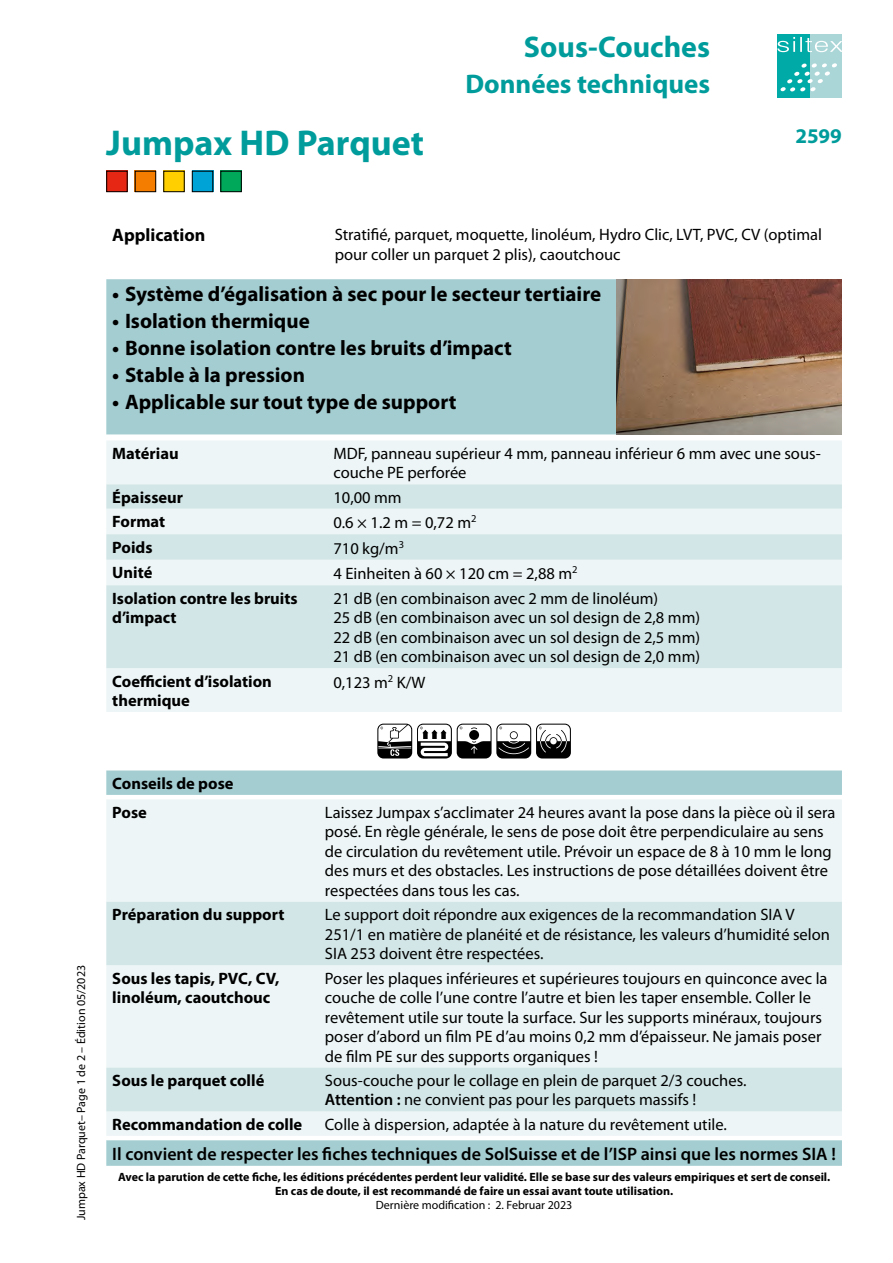
<style>
.page{position:relative;width:893px;height:1263px;background:#fff}
.page>*{position:absolute;margin:0;border:0;box-sizing:border-box;transform-origin:0 0}
.t1{font:700 36px "Myriad Pro";color:#009c9c}
.t2{font:700 30px "Myriad Pro";color:#009c9c}
.t3{font:700 27px "Myriad Pro";color:#009c9c}
.t4{font:700 21px "Myriad Pro";color:#000}
.t5{font:700 21px "Myriad Pro";color:#009c9c}
.t6{font:600 18px "Myriad Pro";color:#000}
.t7{font:700 18px "Myriad Pro";color:#000}
.t8{font:16.5px/19.5px "Myriad Pro";color:#000}
.t9{font:700 16.5px/19.5px "Myriad Pro";color:#000}
.t10{font:700 12px/14.2px "Myriad Pro";color:#000;text-align:center}
.t11{font:12px "Myriad Pro";color:#000}
.s1{font-weight:600}
</style>
<div class="page">
<div style="left:778px;top:34px;width:33px;height:64px;background:#00aba7"></div>
<div style="left:811px;top:34px;width:31px;height:64px;background:#aad6d8"></div>
<svg style="left:778px;top:37px;width:64px;height:15px"></svg>
<svg style="left:780px;top:63px;width:57px;height:28px"></svg>
<div style="left:106px;top:279px;width:511px;height:155px;background:#a4cdd1"></div>
<img style="left:617px;top:279px;width:225px;height:155px">
<div style="left:106px;top:441px;width:736px;height:271px;background:#edf5f6"></div>
<svg style="left:106px;top:484px;width:736px;height:184px;background:#daeaeb"></svg>
<svg style="left:377px;top:724px;width:194px;height:34px"></svg>
<svg style="left:106px;top:770px;width:736px;height:396px;background:#b2d4d8"></svg>
<div style="left:106px;top:799px;width:736px;height:337px;background:#edf5f6"></div>
<svg style="left:106px;top:902px;width:736px;height:209px;background:#dfedee"></svg>
<div style="left:106px;top:171px;width:22px;height:21px;background:#e52714"></div>
<div style="left:106px;top:171px;width:22px;height:21px;border:1px solid #000"></div>
<div style="left:135px;top:171px;width:21px;height:21px;background:#f47d00"></div>
<div style="left:135px;top:171px;width:21px;height:21px;border:1px solid #000"></div>
<div style="left:163px;top:171px;width:22px;height:21px;background:#ffcf00"></div>
<div style="left:163px;top:171px;width:22px;height:21px;border:1px solid #000"></div>
<div style="left:192px;top:171px;width:21px;height:21px;background:#00a3d5"></div>
<div style="left:192px;top:171px;width:21px;height:21px;border:1px solid #000"></div>
<div style="left:220px;top:171px;width:22px;height:21px;background:#00a85a"></div>
<div style="left:220px;top:171px;width:22px;height:21px;border:1px solid #000"></div>
<h2 class="t2" style="left:524px;top:27px;width:188px">Sous-Couches</h2>
<h3 class="t3" style="left:465px;top:66px;width:246px">Données techniques</h3>
<h1 class="t1" style="left:106px;top:119px;width:319px">Jumpax HD Parquet</h1>
<p class="t5" style="left:795px;top:123px;width:48px">2599</p>
<p class="t7" style="left:112px;top:224px;width:95px">Application</p>
<p class="t8" style="left:335px;top:225px;width:489px">Stratifié, parquet, moquette, linoléum, Hydro Clic, LVT, PVC, CV (optimal pour coller un parquet 2 plis), caoutchouc</p>
<p class="t4" style="left:112px;top:280px;width:490px">• Système d’égalisation à sec pour le secteur tertiaire</p>
<p class="t4" style="left:112px;top:307px;width:199px">• Isolation thermique</p>
<p class="t4" style="left:112px;top:334px;width:401px">• Bonne isolation contre les bruits d’impact</p>
<p class="t4" style="left:112px;top:361px;width:194px">• Stable à la pression</p>
<p class="t4" style="left:112px;top:388px;width:346px">• Applicable sur tout type de support</p>
<p class="t9" style="left:112px;top:443px;width:68px">Matériau</p>
<p class="t8" style="left:333px;top:443px;width:489px">MDF, panneau supérieur 4 mm, panneau inférieur 6 mm avec une sous&shy;couche PE perforée</p>
<p class="t9" style="left:112px;top:487px;width:72px">Épaisseur</p>
<p class="t8" style="left:333px;top:487px;width:70px">10,00 mm</p>
<p class="t9" style="left:112px;top:511px;width:54px">Format</p>
<p class="t8" style="left:333px;top:513px;width:145px">0.6 × 1.2 m = 0,72 m<sup>2</sup></p>
<p class="t9" style="left:112px;top:537px;width:42px">Poids</p>
<p class="t8" style="left:333px;top:538px;width:72px">710 kg/m<sup>3</sup></p>
<p class="t9" style="left:112px;top:562px;width:42px">Unité</p>
<p class="t8" style="left:333px;top:564px;width:246px">4 Einheiten à 60 × 120 cm = 2,88 m<sup>2</sup></p>
<p class="t9" style="left:112px;top:588px;width:187px">Isolation contre les bruits d’impact</p>
<p class="t8" style="left:333px;top:588px;width:368px">21 dB (en combinaison avec 2 mm de linoléum)<br>25 dB (en combinaison avec un sol design de 2,8 mm)<br>22 dB (en combinaison avec un sol design de 2,5 mm)<br>21 dB (en combinaison avec un sol design de 2,0 mm)</p>
<p class="t9" style="left:112px;top:671px;width:161px">Coefficient d’isolation thermique</p>
<p class="t8" style="left:333px;top:672px;width:93px">0,123 m<sup>2</sup> K/W</p>
<p class="t11" style="left:74px;top:1220px;width:257px;rotate:-90deg">Jumpax HD Parquet– Page 1 de 2 – Édition 05/2023</p>
<p class="t9" style="left:112px;top:768px;width:123px;line-height:28.8px">Conseils de pose<br>Pose</p>
<p class="t8" style="left:325px;top:802px;width:512px">Laissez Jumpax s’acclimater 24 heures avant la pose dans la pièce où il sera posé. En règle générale, le sens de pose doit être perpendiculaire au sens de circulation du revêtement utile. Prévoir un espace de 8 à 10 mm le long des murs et des obstacles. Les instructions de pose détaillées doivent être respectées dans tous les cas.</p>
<p class="t9" style="left:112px;top:904px;width:174px">Préparation du support</p>
<p class="t8" style="left:325px;top:905px;width:507px">Le support doit répondre aux exigences de la recommandation SIA V<br>251/1 en matière de planéité et de résistance, les valeurs d’humidité selon<br>SIA 253 doivent être respectées.</p>
<p class="t9" style="left:112px;top:968px;width:169px">Sous les tapis, PVC, CV, linoléum, caoutchouc</p>
<p class="t8" style="left:325px;top:968px;width:504px">Poser les plaques inférieures et supérieures toujours en quinconce avec la couche de colle l’une contre l’autre et bien les taper ensemble. Coller le revêtement utile sur toute la surface. Sur les supports minéraux, toujours poser d’abord un film PE d’au moins 0,2 mm d’épaisseur. Ne jamais poser de film PE sur des supports organiques !</p>
<p class="t9" style="left:112px;top:1070px;width:154px">Sous le parquet collé</p>
<p class="t8" style="left:325px;top:1070px;width:423px">Sous-couche pour le collage en plein de parquet 2/3 couches.<br><span class="s1">Attention :</span> ne convient pas pour les parquets massifs !</p>
<p class="t9" style="left:112px;top:1114px;width:191px">Recommandation de colle</p>
<p class="t8" style="left:325px;top:1114px;width:404px">Colle à dispersion, adaptée à la nature du revêtement utile.</p>
<p class="t6" style="left:112px;top:1142px;width:725px">Il convient de respecter les fiches techniques de SolSuisse et de l’ISP ainsi que les normes SIA !</p>
<p class="t10" style="left:118px;top:1169px;width:714px">Avec la parution de cette fiche, les éditions précédentes perdent leur validité. Elle se base sur des valeurs empiriques et sert de conseil.<br>En cas de doute, il est recommandé de faire un essai avant toute utilisation.</p>
<p class="t11" style="left:376px;top:1198px;width:198px">Dernière modification : 2. Februar 2023</p>
</div>
